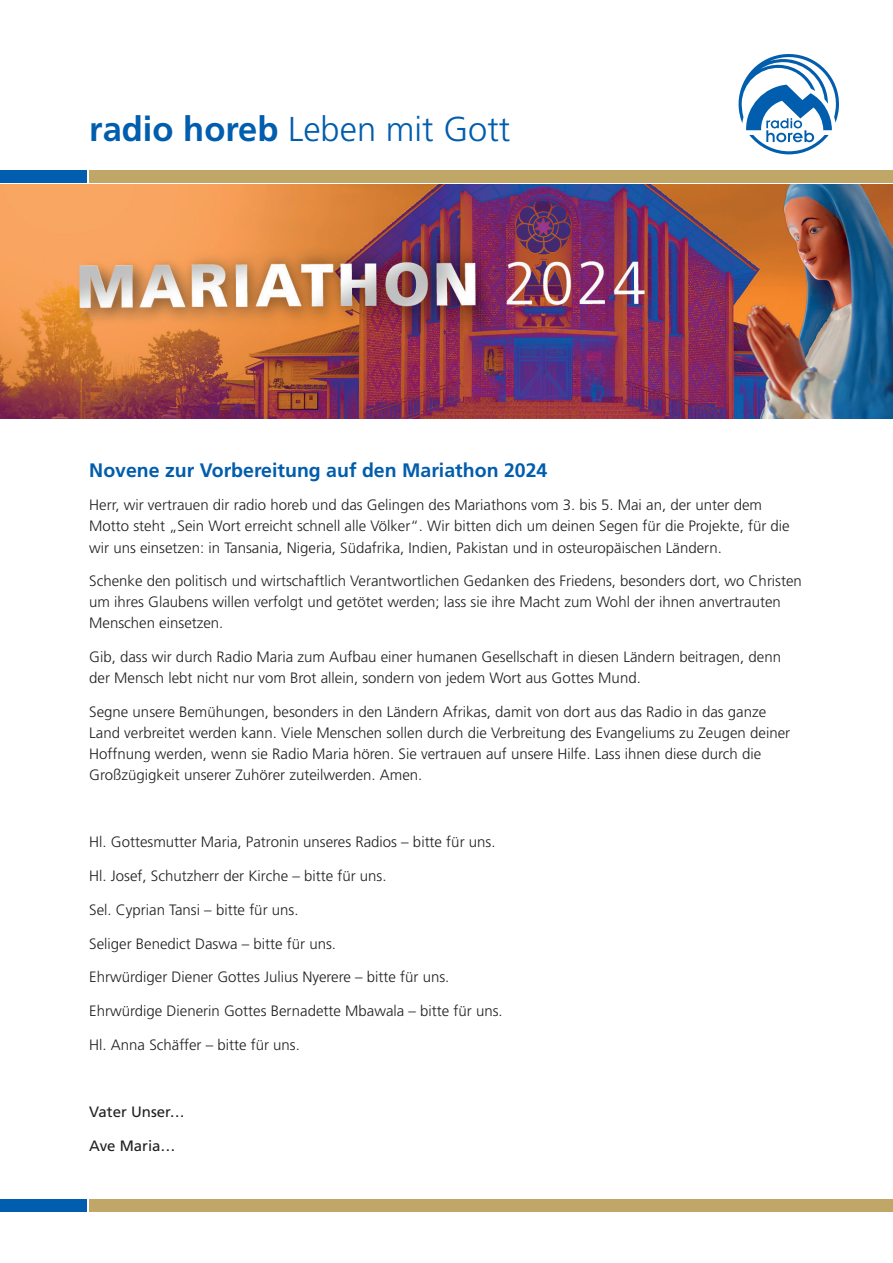
<style>
.page{position:relative;width:893px;height:1263px;background:#fff}
.page>*{position:absolute;margin:0;border:0;box-sizing:border-box;transform-origin:0 0}
.t1{font:300 34.5px "Frutiger LT Pro";color:#015dad}
.Absatzformat_1{font:700 19.5px "Frutiger LT Pro";color:#015dad}
.t2{font:300 15px/21px "Frutiger LT Pro";color:#231f20}
.t3{font:15px "Frutiger LT Pro";color:#231f20}
.s1{font-weight:700}
</style>
<div class="page">
<svg style="left:739px;top:54px;width:100px;height:100px"></svg>
<div style="left:89px;top:170px;width:804px;height:13px;background:#c0a767"></div>
<div style="left:0;top:170px;width:86px;height:13px;background:#015dad"></div>
<div style="left:89px;top:1199px;width:804px;height:13px;background:#c0a767"></div>
<div style="left:0;top:1199px;width:86px;height:13px;background:#015dad"></div>
<img style="left:0;top:184px;width:893px;height:234px">
<p class="t1" style="left:89px;top:109px;width:423px"><span class="s1">radio horeb</span> Leben mit Gott</p>
<p class="Absatzformat_1" style="left:89px;top:458px;width:460px">Novene zur Vorbereitung auf den Mariathon 2024</p>
<p class="t2" style="left:89px;top:495px;width:702px">Herr, wir vertrauen dir radio horeb und das Gelingen des Mariathons vom 3. bis 5. Mai an, der unter dem<br>Motto steht „Sein Wort erreicht schnell alle Völker“. Wir bitten dich um deinen Segen für die Projekte, für die wir uns einsetzen: in Tansania, Nigeria, Südafrika, Indien, Pakistan und in osteuropäischen Ländern.</p>
<p class="t2" style="left:89px;top:571px;width:714px">Schenke den politisch und wirtschaftlich Verantwortlichen Gedanken des Friedens, besonders dort, wo Christen um ihres Glaubens willen verfolgt und getötet werden; lass sie ihre Macht zum Wohl der ihnen anvertrauten<br>Menschen einsetzen.</p>
<p class="t2" style="left:89px;top:646px;width:693px">Gib, dass wir durch Radio Maria zum Aufbau einer humanen Gesellschaft in diesen Ländern beitragen, denn der Mensch lebt nicht nur vom Brot allein, sondern von jedem Wort aus Gottes Mund.</p>
<p class="t2" style="left:89px;top:701px;width:702px">Segne unsere Bemühungen, besonders in den Ländern Afrikas, damit von dort aus das Radio in das ganze Land verbreitet werden kann. Viele Menschen sollen durch die Verbreitung des Evangeliums zu Zeugen deiner Hoffnung werden, wenn sie Radio Maria hören. Sie vertrauen auf unsere Hilfe. Lass ihnen diese durch die Großzügigkeit unserer Zuhörer zuteilwerden. Amen.</p>
<p class="t2" style="left:89px;top:832px;width:408px">Hl. Gottesmutter Maria, Patronin unseres Radios – bitte für uns.</p>
<p class="t2" style="left:89px;top:865px;width:299px">Hl. Josef, Schutzherr der Kirche – bitte für uns.</p>
<p class="t2" style="left:89px;top:899px;width:211px">Sel. Cyprian Tansi – bitte für uns.</p>
<p class="t2" style="left:89px;top:933px;width:248px">Seliger Benedict Daswa – bitte für uns.</p>
<p class="t2" style="left:89px;top:967px;width:362px">Ehrwürdiger Diener Gottes Julius Nyerere – bitte für uns.</p>
<p class="t2" style="left:89px;top:1000px;width:415px">Ehrwürdige Dienerin Gottes Bernadette Mbawala – bitte für uns.</p>
<p class="t2" style="left:89px;top:1034px;width:212px">Hl. Anna Schäffer – bitte für uns.</p>
<p class="t3" style="left:89px;top:1103px;width:97px">Vater Unser…</p>
<p class="t3" style="left:89px;top:1137px;width:88px">Ave Maria…</p>
</div>
